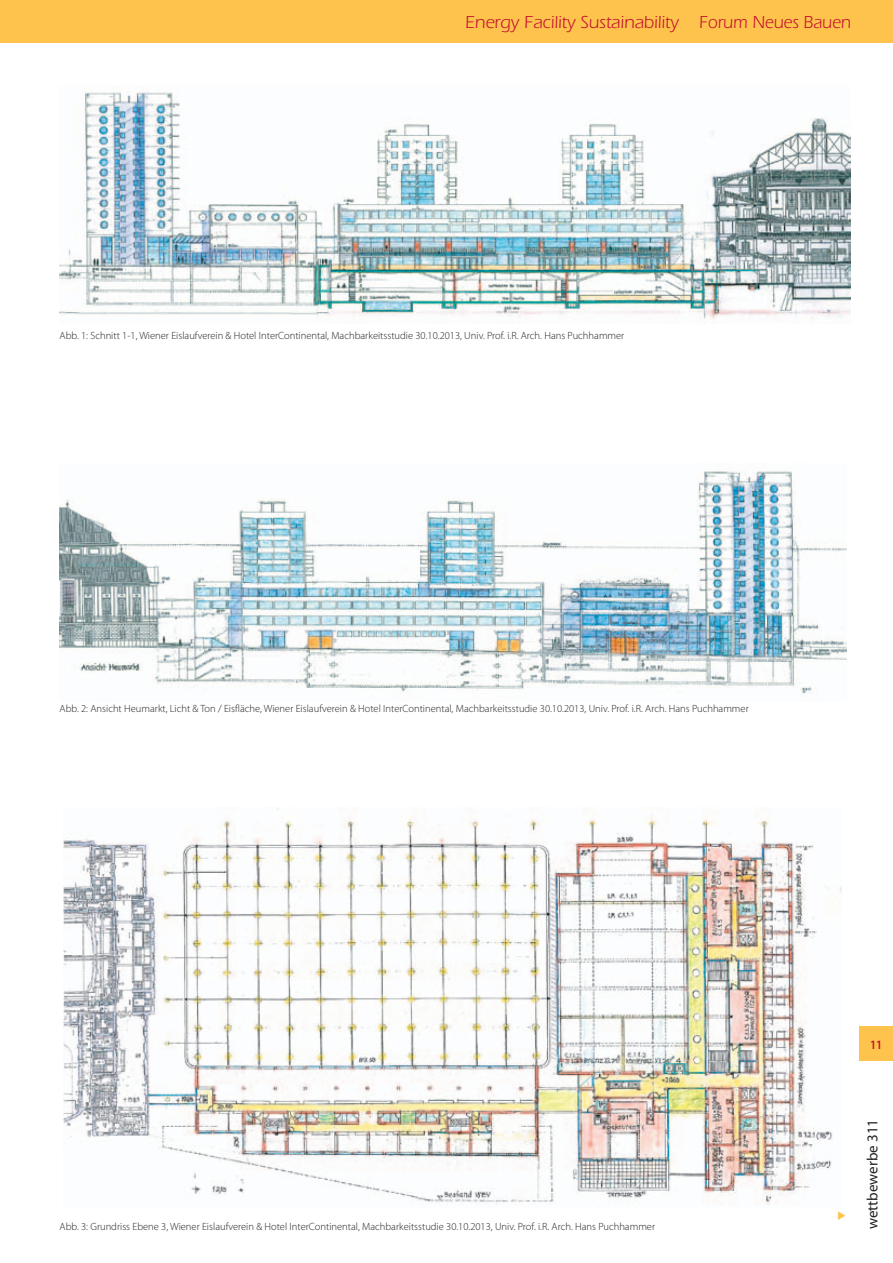
<style>
.page{position:relative;width:893px;height:1263px;background:#fff}
.page>*{position:absolute;margin:0;border:0;box-sizing:border-box;transform-origin:0 0}
.t1{font:18px "ITC Eras Std";color:#c3102e}
.t2{font:15px "Myriad Pro";color:#231f20}
.t3{font:600 12.75px "Myriad Pro";color:#c3102e;scale:.9 1}
.t4{font:300 10.5px "Myriad Pro";color:#231f20}
</style>
<div class="page">
<div style="left:0;top:0;width:893px;height:43px;background:#fec34d"></div>
<div style="left:859px;top:1027px;width:34px;height:34px;background:#fec34d"></div>
<img style="left:60px;top:92px;width:790px;height:232px">
<img style="left:64px;top:807px;width:777px;height:398px">
<img style="left:60px;top:471px;width:787px;height:224px">
<h1 class="t1" style="left:465px;top:12px;width:387px">Energy Facility Sustainability Forum Neues Bauen</h1>
<p class="t4" style="left:60px;top:329px;width:566px">Abb. 1: Schnitt 1-1, Wiener Eislaufverein &amp; Hotel InterContinental, Machbarkeitsstudie 30.10.2013, Univ. Prof. i.R. Arch. Hans Puchhammer</p>
<p class="t4" style="left:60px;top:702px;width:691px">Abb. 2: Ansicht Heumarkt, Licht &amp; Ton / Eisfläche, Wiener Eislaufverein &amp; Hotel InterContinental, Machbarkeitsstudie 30.10.2013, Univ. Prof. i.R. Arch. Hans Puchhammer</p>
<p class="t4" style="left:60px;top:1220px;width:597px">Abb. 3: Grundriss Ebene 3, Wiener Eislaufverein &amp; Hotel InterContinental, Machbarkeitsstudie 30.10.2013, Univ. Prof. i.R. Arch. Hans Puchhammer</p>
<p class="t3" style="left:870px;top:1036px;width:15px">11</p>
<h2 class="t2" style="left:863px;top:1229px;width:112px;rotate:-90deg">wettbewerbe 311</h2>
</div>
